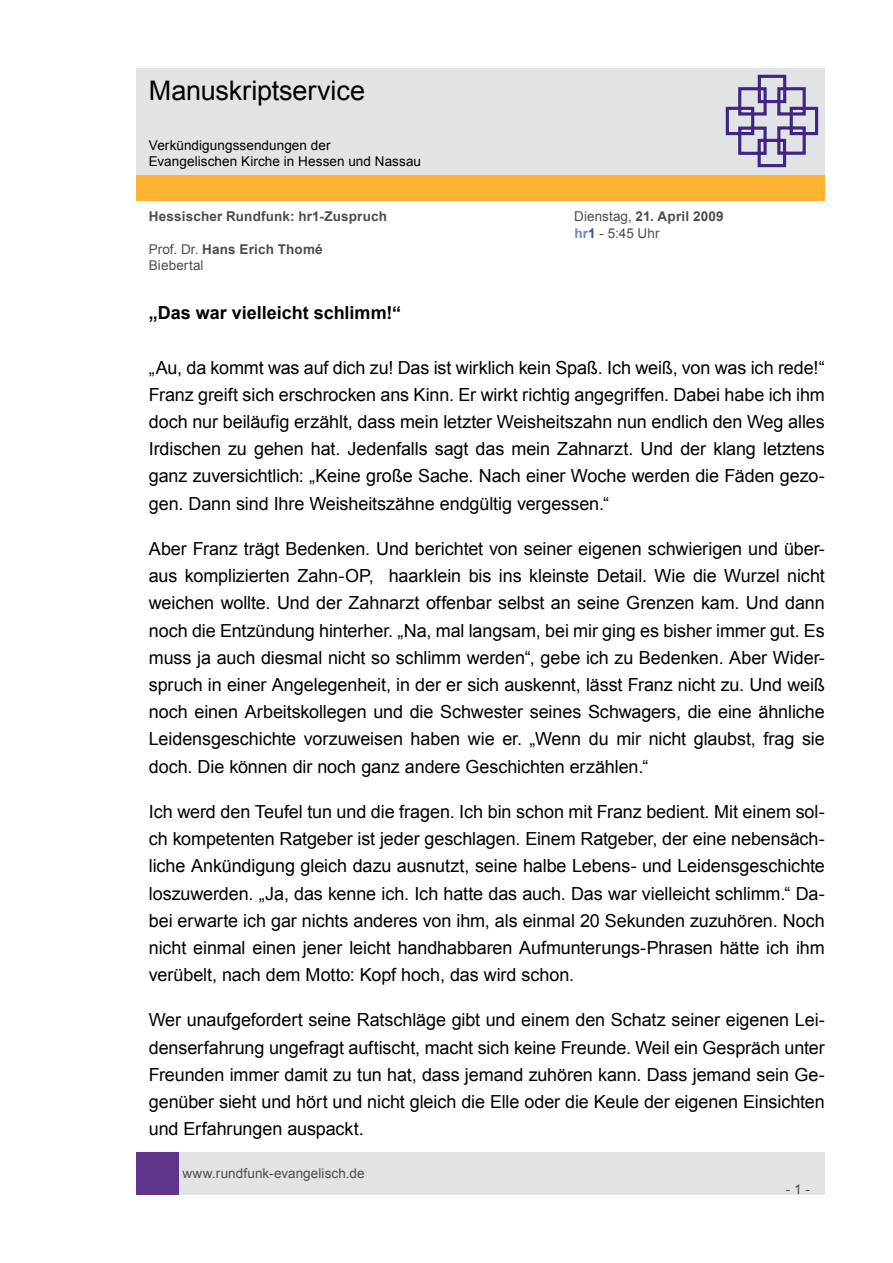
<style>
.page{position:relative;width:893px;height:1263px;background:#fff}
.page>*{position:absolute;margin:0;border:0;box-sizing:border-box;transform-origin:0 0}
.t1{font:27px "Arial";letter-spacing:-.005em;color:#000}
.t2{font:18px/27.2px "Arial";letter-spacing:-.005em;color:#000;text-align:justify}
.t3{font:700 18px "Arial";color:#000}
.t4{font:13.5px/16.2px "Arial";letter-spacing:.01em;color:#4d4d4d}
.t5{font:13.5px/16.2px "Arial";letter-spacing:.005em;color:#000}
.t6{font:700 13.5px "Arial";letter-spacing:.015em;color:#4d4d4d}
.s1{font-weight:700}
.s2{font-weight:700;color:#688bc0}
.s3{font-weight:700;color:#2f4fa1}
</style>
<div class="page">
<div style="left:179px;top:1152px;width:646px;height:43px;background:#e2e3e4"></div>
<div style="left:136px;top:1152px;width:43px;height:43px;background:#5f348a"></div>
<div style="left:136px;top:175px;width:689px;height:26px;background:#ffb132"></div>
<div style="left:136px;top:68px;width:689px;height:106px;background:#e2e3e4"></div>
<svg style="left:725px;top:74px;width:94px;height:94px"></svg>
<h1 class="t1" style="left:149px;top:73px;width:218px">Manuskriptservice</h1>
<p class="t5" style="left:149px;top:137px;width:274px">Verkündigungssendungen der<br>Evangelischen Kirche in Hessen und Nassau</p>
<p class="t6" style="left:149px;top:208px;width:240px">Hessischer Rundfunk: hr1-Zuspruch</p>
<p class="t4" style="left:574px;top:209px;width:151px">Dienstag, <span class="s1">21. April 2009 </span><span class="s2">hr</span><span class="s3">1</span> - 5:45 Uhr</p>
<p class="t4" style="left:149px;top:241px;width:175px">Prof. Dr. <span class="s1">Hans Erich Thomé<br></span>Biebertal</p>
<p class="t3" style="left:149px;top:301px;width:254px">„Das war vielleicht schlimm!“</p>
<p class="t2" style="left:149px;top:354px;width:678px">„Au, da kommt was auf dich zu! Das ist wirklich kein Spaß. Ich weiß, von was ich rede!“ Franz greift sich erschrocken ans Kinn. Er wirkt richtig angegriffen. Dabei habe ich ihm doch nur beiläufig erzählt, dass mein letzter Weisheitszahn nun endlich den Weg alles Irdischen zu gehen hat. Jedenfalls sagt das mein Zahnarzt. Und der klang letztens ganz zuversichtlich: „Keine große Sache. Nach einer Woche werden die Fäden gezo&shy;gen. Dann sind Ihre Weisheitszähne endgültig vergessen.“</p>
<p class="t2" style="left:149px;top:535px;width:678px">Aber Franz trägt Bedenken. Und berichtet von seiner eigenen schwierigen und über&shy;aus komplizierten Zahn-OP, haarklein bis ins kleinste Detail. Wie die Wurzel nicht weichen wollte. Und der Zahnarzt offenbar selbst an seine Grenzen kam. Und dann noch die Entzündung hinterher. „Na, mal langsam, bei mir ging es bisher immer gut. Es muss ja auch diesmal nicht so schlimm werden“, gebe ich zu Bedenken. Aber Wider&shy;spruch in einer Angelegenheit, in der er sich auskennt, lässt Franz nicht zu. Und weiß noch einen Arbeitskollegen und die Schwester seines Schwagers, die eine ähnliche Leidensgeschichte vorzuweisen haben wie er. „Wenn du mir nicht glaubst, frag sie doch. Die können dir noch ganz andere Geschichten erzählen.“</p>
<p class="t2" style="left:149px;top:798px;width:678px">Ich werd den Teufel tun und die fragen. Ich bin schon mit Franz bedient. Mit einem sol&shy;ch kompetenten Ratgeber ist jeder geschlagen. Einem Ratgeber, der eine nebensäch&shy;liche Ankündigung gleich dazu ausnutzt, seine halbe Lebens- und Leidensgeschichte loszuwerden. „Ja, das kenne ich. Ich hatte das auch. Das war vielleicht schlimm.“ Da&shy;bei erwarte ich gar nichts anderes von ihm, als einmal 20 Sekunden zuzuhören. Noch nicht einmal einen jener leicht handhabbaren Aufmunterungs-Phrasen hätte ich ihm verübelt, nach dem Motto: Kopf hoch, das wird schon.</p>
<p class="t2" style="left:149px;top:1007px;width:678px">Wer unaufgefordert seine Ratschläge gibt und einem den Schatz seiner eigenen Lei&shy;denserfahrung ungefragt auftischt, macht sich keine Freunde. Weil ein Gespräch unter Freunden immer damit zu tun hat, dass jemand zuhören kann. Dass jemand sein Ge&shy;genüber sieht und hört und nicht gleich die Elle oder die Keule der eigenen Einsichten und Erfahrungen auspackt.</p>
<p class="t4" style="left:182px;top:1165px;width:184px">www.rundfunk-evangelisch.de</p>
<p class="t4" style="left:786px;top:1181px;width:26px">- 1 -</p>
</div>
